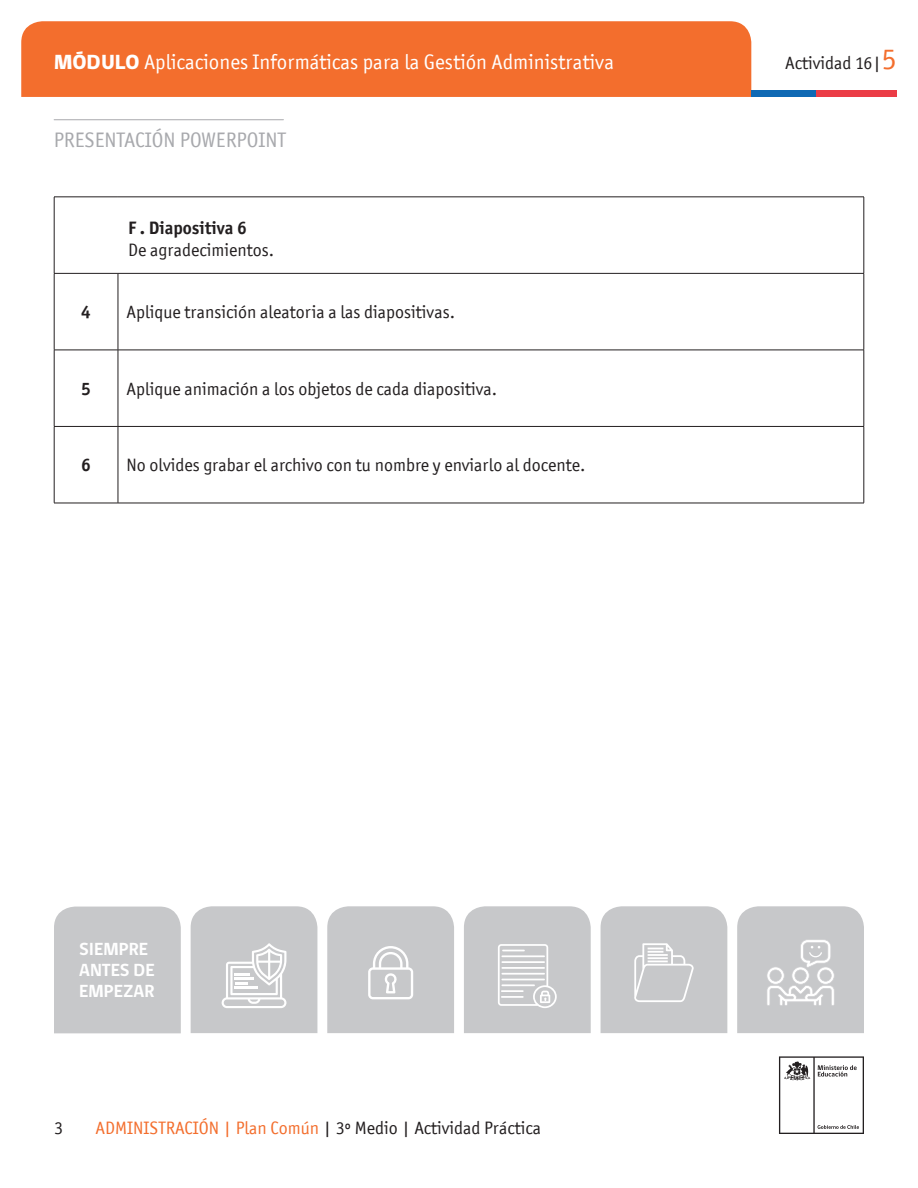
<style>
.page{position:relative;width:918px;height:1188px;background:#fff}
.page>*{position:absolute;margin:0;border:0;box-sizing:border-box;transform-origin:0 0}
.t1{font:21px "Officina San ITC";color:#fff}
.t2{font:21px "Officina San ITC";color:#a8a9ad}
.t3{font:18px "Officina San ITC";color:#231f20}
.t4{font:700 18px/21px "gob CL";color:#fff}
.t5{font:700 18px "Officina San ITC";color:#231f20}
.s1{font-family:"gob CL";font-weight:800}
.s2{font-size:30px;color:#f36e2d}
.s3{color:#f36e2d}
</style>
<div class="page">
<svg style="left:779px;top:1056px;width:85px;height:78px"></svg>
<div style="left:21px;top:21px;width:730px;height:76px;background:#f36e2d"></div>
<div style="left:751px;top:90px;width:65px;height:7px;background:#0f69b4"></div>
<div style="left:816px;top:90px;width:81px;height:7px;background:#eb3c46"></div>
<div style="left:54px;top:907px;width:127px;height:126px;background:#c7c8ca"></div>
<svg style="left:191px;top:906px;width:126px;height:127px;background:#cccdcf"></svg>
<svg style="left:327px;top:906px;width:127px;height:127px;background:#cacbcd"></svg>
<svg style="left:464px;top:906px;width:127px;height:127px;background:#cbccce"></svg>
<svg style="left:601px;top:906px;width:126px;height:127px;background:#cacbcd"></svg>
<svg style="left:737px;top:906px;width:127px;height:127px;background:#cbccce"></svg>
<svg style="left:119px;top:274px;width:745px;height:229px"></svg>
<hr style="left:54px;top:197px;width:64px;height:1px;background:#231f20">
<hr style="left:54px;top:197px;width:1px;height:76px;background:#231f20">
<hr style="left:118px;top:197px;width:746px;height:1px;background:#231f20">
<hr style="left:864px;top:197px;width:1px;height:76px;background:#231f20">
<hr style="left:54px;top:273px;width:64px;height:1px;background:#231f20">
<hr style="left:54px;top:274px;width:1px;height:76px;background:#231f20">
<hr style="left:118px;top:273px;width:746px;height:1px;background:#231f20">
<hr style="left:118px;top:274px;width:1px;height:76px;background:#231f20">
<hr style="left:864px;top:274px;width:1px;height:76px;background:#231f20">
<hr style="left:54px;top:350px;width:64px;height:1px;background:#231f20">
<hr style="left:54px;top:350px;width:1px;height:76px;background:#231f20">
<hr style="left:118px;top:350px;width:746px;height:1px;background:#231f20">
<hr style="left:118px;top:350px;width:1px;height:76px;background:#231f20">
<hr style="left:864px;top:350px;width:1px;height:76px;background:#231f20">
<hr style="left:54px;top:426px;width:64px;height:1px;background:#231f20">
<hr style="left:54px;top:427px;width:1px;height:76px;background:#231f20">
<hr style="left:118px;top:426px;width:746px;height:1px;background:#231f20">
<hr style="left:118px;top:427px;width:1px;height:76px;background:#231f20">
<hr style="left:864px;top:427px;width:1px;height:76px;background:#231f20">
<hr style="left:54px;top:503px;width:64px;height:1px;background:#231f20">
<hr style="left:118px;top:503px;width:746px;height:1px;background:#231f20">
<hr style="left:54px;top:119px;width:229px;height:1px;background:#a8a9ad">
<p class="t1" style="left:54px;top:50px;width:562px"><span class="s1">MÓDULO</span> Aplicaciones Informáticas para la Gestión Administrativa</p>
<p class="t3" style="left:785px;top:53px;width:113px">Actividad 16|<span class="s2">5</span></p>
<p class="t2" style="left:54px;top:128px;width:234px">PRESENTACIÓN POWERPOINT</p>
<p class="t5" style="left:128px;top:217px;width:120px">F . Diapositiva 6</p>
<p class="t3" style="left:128px;top:239px;width:147px">De agradecimientos.</p>
<p class="t5" style="left:81px;top:301px;width:11px">4</p>
<p class="t3" style="left:126px;top:302px;width:330px">Aplique transición aleatoria a las diapositivas.</p>
<p class="t5" style="left:81px;top:377px;width:11px">5</p>
<p class="t3" style="left:126px;top:378px;width:372px">Aplique animación a los objetos de cada diapositiva.</p>
<p class="t5" style="left:81px;top:454px;width:11px">6</p>
<p class="t3" style="left:126px;top:455px;width:461px">No olvides grabar el archivo con tu nombre y enviarlo al docente.</p>
<p class="t4" style="left:79px;top:939px;width:71px">SIEMPRE</p>
<p class="t4" style="left:79px;top:960px;width:77px">ANTES DE<br>EMPEZAR</p>
<p class="t3" style="left:54px;top:1118px;width:10px">3</p>
<p class="t3" style="left:95px;top:1118px;width:447px"><span class="s3">ADMINISTRACIÓN | Plan Común</span> | 3º Medio | Actividad Práctica</p>
</div>
